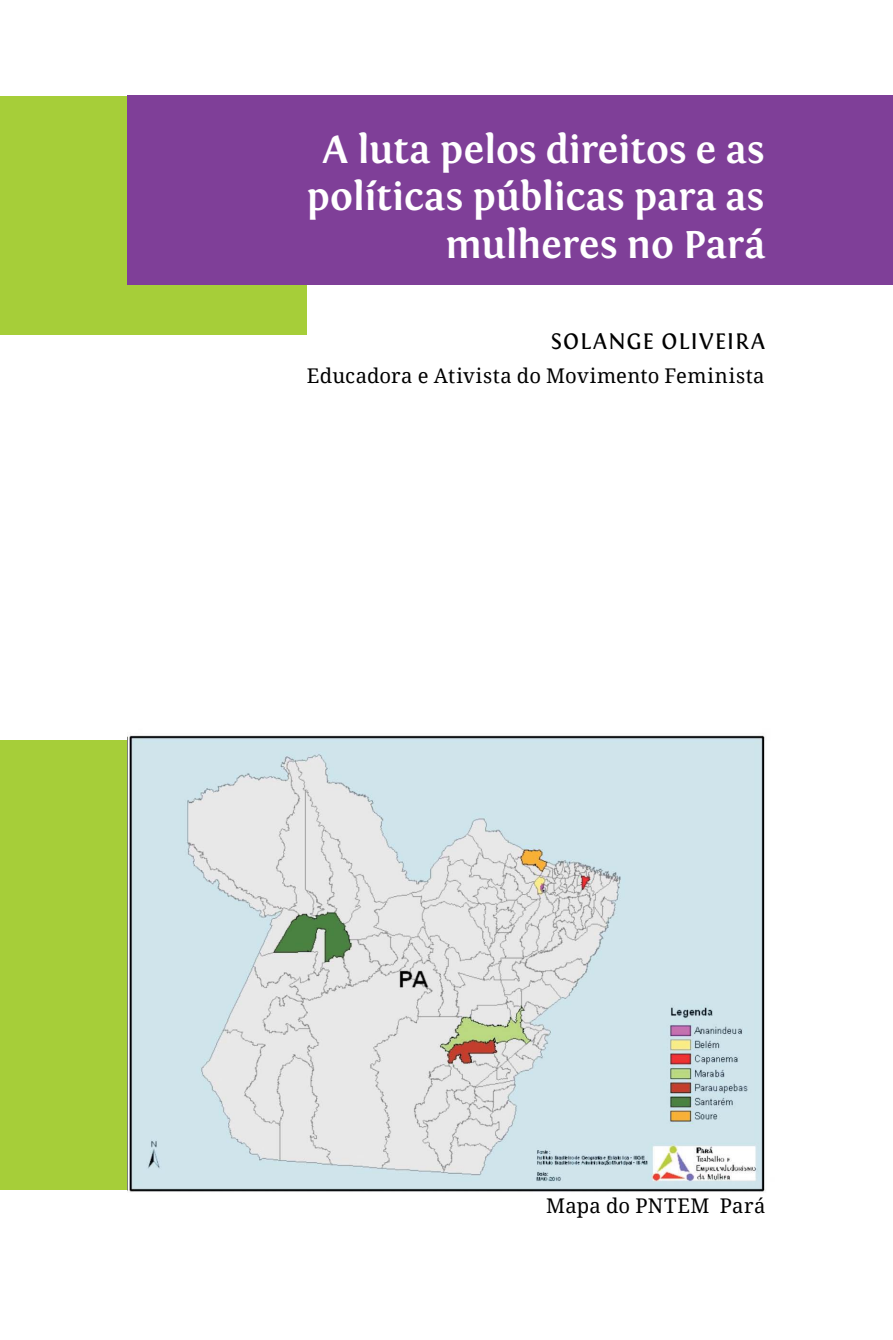
<style>
.page{position:relative;width:893px;height:1340px;background:#fff}
.page>*{position:absolute;margin:0;border:0;box-sizing:border-box;transform-origin:0 0}
.t1{font:700 40.5px/47.2px "Fontin";color:#fff;text-align:right}
.t2{font:23.62px "Fontin";letter-spacing:.035em;color:#000}
.t3{font:20.25px "Droid Serif";letter-spacing:.015em;color:#000}
</style>
<div class="page">
<div style="left:0;top:96px;width:306px;height:239px;background:#a6ce39"></div>
<div style="left:0;top:740px;width:128px;height:449px;background:#a6ce39"></div>
<div style="left:128px;top:96px;width:765px;height:189px;background:#7f3f98"></div>
<img style="left:128px;top:735px;width:637px;height:457px">
<p class="t1" style="left:307px;top:126px;width:460px">A luta pelos direitos e as políticas públicas para as mulheres no Pará</p>
<p class="t2" style="left:551px;top:328px;width:216px">SOLANGE OLIVEIRA</p>
<p class="t3" style="left:307px;top:363px;width:459px">Educadora e Ativista do Movimento Feminista</p>
<p class="t3" style="left:546px;top:1192px;width:105px">Mapa do pntem</p>
<p class="t3" style="left:720px;top:1192px;width:47px">Pará</p>
</div>
